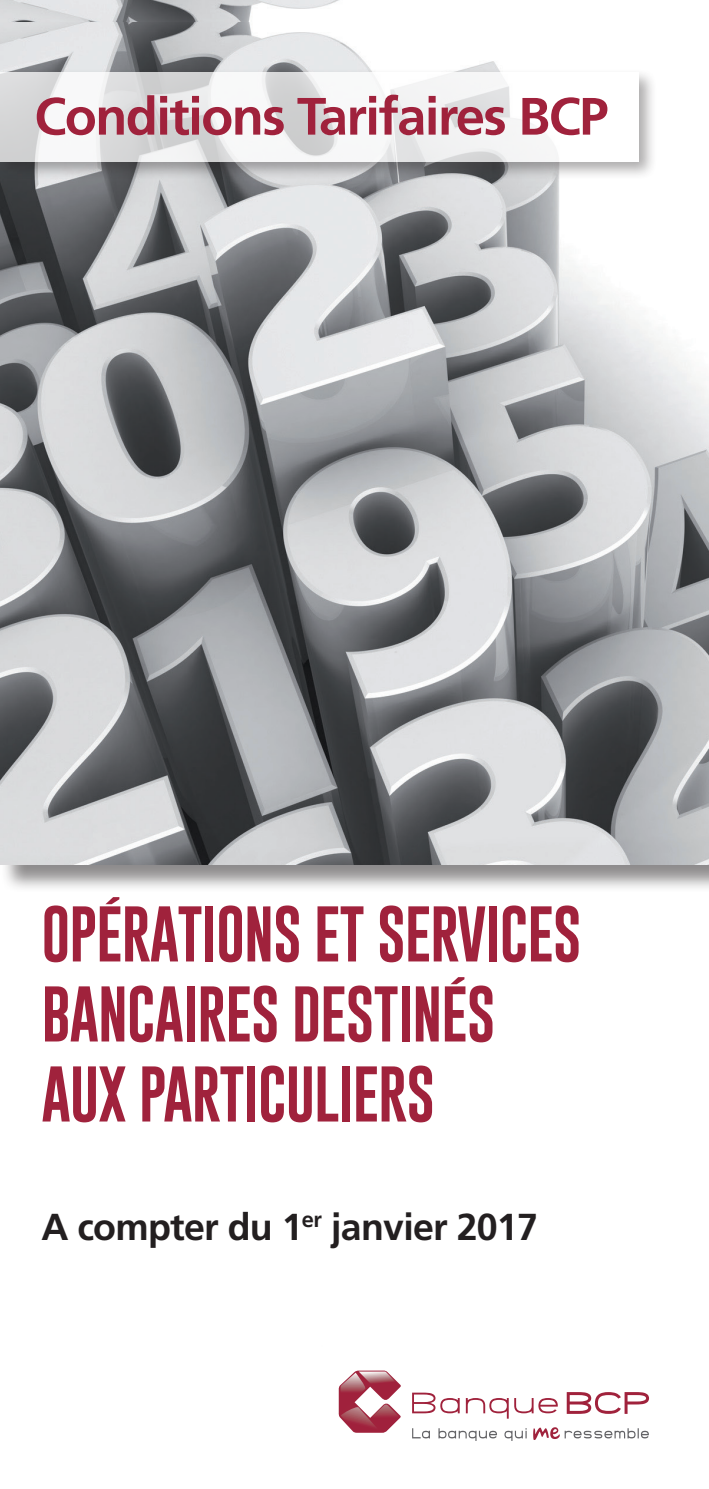
<style>
.page{position:relative;width:709px;height:1489px;background:#fff}
.page>*{position:absolute;margin:0;border:0;box-sizing:border-box;transform-origin:0 0}
.t1{font:57.5px/80px "Gobold";letter-spacing:-.02em;color:#a0223c}
.t2{font:700 52.5px "Frutiger LT Std";letter-spacing:-.03em;color:#a0223c}
.t3{font:700 37.5px "Frutiger LT Std";letter-spacing:-.02em;color:#231f20}
</style>
<div class="page">
<div style="left:0;top:0;width:709px;height:892px;background:#231f20;opacity:.51"></div>
<img style="left:0;top:21px;width:709px;height:843px">
<svg style="left:338px;top:1370px;width:311px;height:71px"></svg>
<div style="left:0;top:67px;width:658px;height:114px;background:#231f20;opacity:.5"></div>
<svg style="left:0;top:72px;width:638px;height:89px;fill:#f4f5f5"></svg>
<img style="left:0;top:0;width:709px;height:21px">
<p class="t2" style="left:34px;top:85px;width:575px">Conditions Tarifaires BCP</p>
<p class="t1" style="left:41px;top:894px;width:542px">OPÉRATIONS ET SERVICES<br>BANCAIRES DESTINÉS<br>AUX PARTICULIERS</p>
<p class="t3" style="left:41px;top:1204px;width:498px">A compter du 1<sup>er</sup> janvier 2017</p>
</div>
